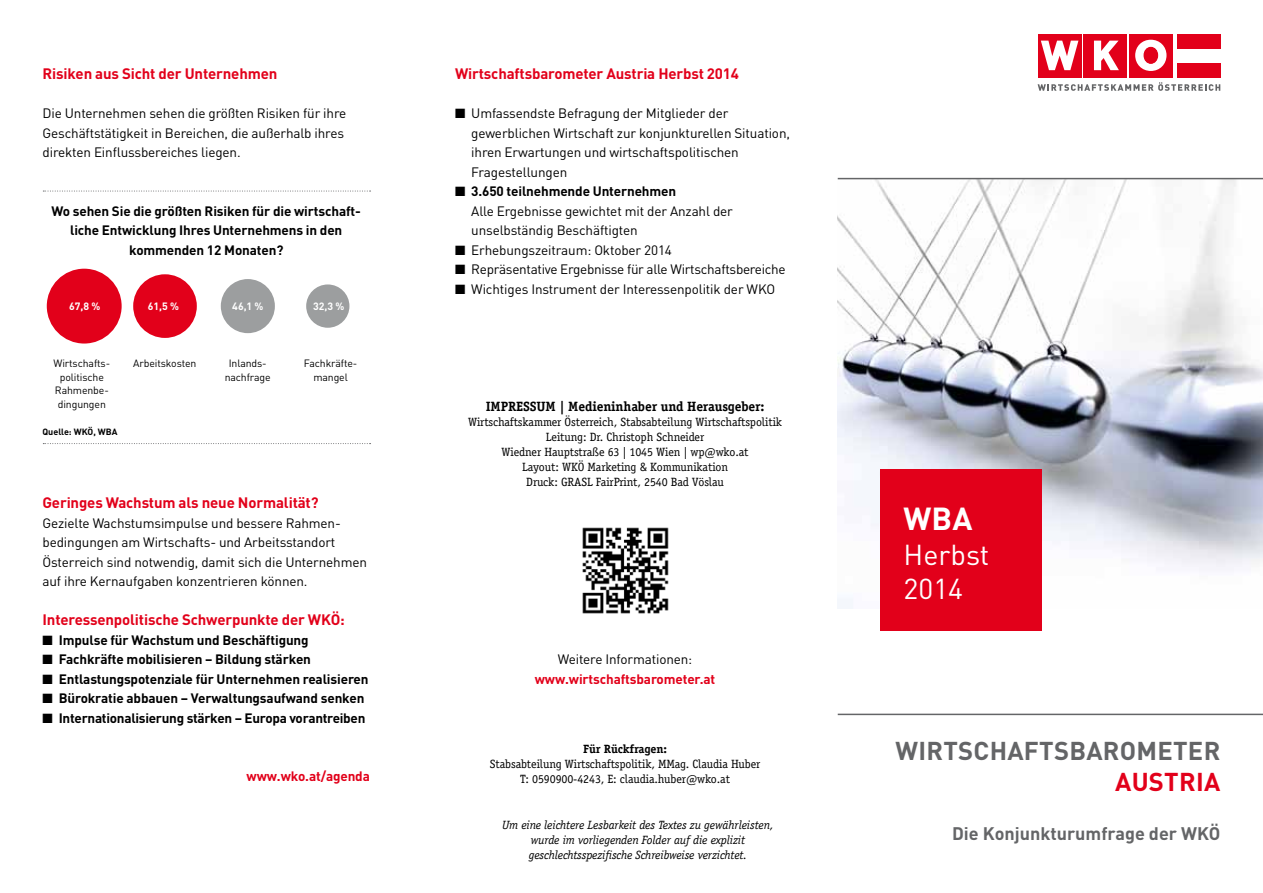
<style>
.page{position:relative;width:1263px;height:893px;background:#fff}
.page>*{position:absolute;margin:0;border:0;box-sizing:border-box;transform-origin:0 0}
.t1{font:700 31.5px "DIN Pro";color:#fff}
.t2{font:28.5px/34.2px "DIN Pro";color:#fff}
.t3{font:700 25.5px "DIN Pro";letter-spacing:.01em;color:#646567}
.t4{font:700 25.5px "DIN Pro";letter-spacing:.01em;color:#e2001a}
.t5{font:700 18px "DIN Pro";color:#646567}
.t6{font:700 15px "DIN Pro";letter-spacing:-.01em;color:#e2001a}
.t7{font:13.5px/19.5px "DIN Pro";letter-spacing:-.01em;color:#000}
.t8{font:700 13.5px/19.5px "DIN Pro";letter-spacing:-.01em;color:#000;text-align:center}
.t9{font:700 13.5px "DIN Pro";letter-spacing:-.01em;color:#e2001a}
.t10{font:700 13.5px "Officina Serif";letter-spacing:-.01em;color:#000}
.t11{font:12px/15px "Officina Serif";letter-spacing:-.01em;color:#000;text-align:center}
.t12{font:italic 12px/15px "Officina Serif";letter-spacing:-.01em;color:#000;text-align:center}
.t13{font:700 12px "Officina Serif";letter-spacing:-.01em;color:#000}
.t14{font:10.5px/13.5px "DIN Pro";letter-spacing:-.01em;color:#000;text-align:center}
.t15{font:700 10.5px "DIN Pro";color:#fff}
.t16{font:700 9px "DIN Pro";color:#000}
.s1{font-weight:700}
</style>
<div class="page">
<div style="left:1129px;top:34px;width:43px;height:43px;background:#e2001a"></div>
<div style="left:1083px;top:34px;width:44px;height:43px;background:#e2001a"></div>
<svg style="left:1037px;top:82px;width:183px;height:9px"></svg>
<svg style="left:1094px;top:41px;width:25px;height:29px"></svg>
<div style="left:1038px;top:34px;width:43px;height:43px;background:#e2001a"></div>
<svg style="left:1041px;top:41px;width:37px;height:29px"></svg>
<div style="left:1177px;top:34px;width:43px;height:15px;background:#e2001a"></div>
<div style="left:1177px;top:63px;width:43px;height:14px;background:#e2001a"></div>
<svg style="left:1135px;top:40px;width:31px;height:31px"></svg>
<div style="left:1144px;top:47px;width:14px;height:16px;background:#e2001a;border-radius:50%"></div>
<div style="left:1144px;top:47px;width:14px;height:17px;border:1px solid #e2001a;border-radius:50%"></div>
<img style="left:838px;top:179px;width:425px;height:430px">
<hr style="left:838px;top:178px;width:425px;height:1px;background:#646567">
<hr style="left:838px;top:714px;width:425px;height:1px;background:#646567">
<div style="left:880px;top:469px;width:162px;height:162px;background:#e2001a"></div>
<img style="left:582px;top:527px;width:87px;height:87px">
<svg style="left:43px;top:191px;width:328px;height:1px"></svg>
<svg style="left:43px;top:443px;width:328px;height:1px"></svg>
<div style="left:47px;top:269px;width:75px;height:75px;background:#e2001a;border-radius:50%"></div>
<div style="left:133px;top:274px;width:64px;height:64px;background:#e2001a;border-radius:50%"></div>
<div style="left:221px;top:279px;width:54px;height:54px;background:#9c9e9f;border-radius:50%"></div>
<div style="left:306px;top:284px;width:43px;height:44px;background:#9c9e9f;border-radius:50%"></div>
<p class="t6" style="left:43px;top:63px;width:236px">Risiken aus Sicht der Unternehmen</p>
<p class="t7" style="left:43px;top:103px;width:305px">Die Unternehmen sehen die größten Risiken für ihre<br>Geschäftstätigkeit in Bereichen, die außerhalb ihres direkten Einflussbereiches liegen.</p>
<p class="t8" style="left:51px;top:200px;width:311px">Wo sehen Sie die größten Risiken für die wirtschaft&shy;liche Entwicklung I hres Unternehmens in den kommenden 12 Monaten?</p>
<p class="t15" style="left:69px;top:299px;width:33px">67,8 %</p>
<p class="t15" style="left:148px;top:299px;width:33px">61,5 %</p>
<p class="t15" style="left:232px;top:299px;width:33px">46,1 %</p>
<p class="t15" style="left:313px;top:299px;width:33px">32,3 %</p>
<p class="t14" style="left:54px;top:356px;width:57px">Wirtschafts&shy;politische<br>Rahmenbe&shy;dingungen</p>
<p class="t14" style="left:133px;top:356px;width:65px">Arbeitskosten</p>
<p class="t14" style="left:225px;top:356px;width:48px">Inlands&shy;nachfrage</p>
<p class="t14" style="left:304px;top:356px;width:53px">Fachkräfte&shy;mangel</p>
<p class="t16" style="left:43px;top:426px;width:70px">Quelle: WKÖ, WBA</p>
<p class="t6" style="left:43px;top:492px;width:278px">Geringes Wachstum als neue Normalität?</p>
<p class="t7" style="left:43px;top:512px;width:326px">Gezielte Wachstumsimpulse und bessere Rahmen&shy;bedingungen am Wirtschafts- und Arbeitsstandort Österreich sind notwendig, damit sich die Unternehmen auf ihre Kernaufgaben konzentrieren können.</p>
<p class="t6" style="left:43px;top:609px;width:304px">I nteressenpolitische Schwerpunkte der WKÖ:</p>
<p class="t8" style="left:43px;top:629px;width:268px">■ I mpulse für Wachstum und Beschäftigung</p>
<p class="t8" style="left:43px;top:649px;width:270px">■ Fachkräfte mobilisieren – Bildung stärken</p>
<p class="t8" style="left:43px;top:668px;width:328px">■ Entlastungspotenziale für Unternehmen realisieren</p>
<p class="t8" style="left:43px;top:688px;width:324px">■ Bürokratie abbauen – Verwaltungsaufwand senken</p>
<p class="t8" style="left:43px;top:707px;width:324px">■ I nternationalisierung stärken – Europa vorantreiben</p>
<p class="t9" style="left:247px;top:767px;width:125px">www.wko.at/agenda</p>
<p class="t6" style="left:455px;top:63px;width:286px">Wirtschaftsbarometer Austria H erbst 2014</p>
<p class="t7" style="left:471px;top:103px;width:320px;text-indent:-16px">■ Umfassendste Befragung der Mitglieder der gewerblichen Wirtschaft zur konjunkturellen Situation, ihren Erwartungen und wirtschaftspolitischen Fragestellungen</p>
<p class="t7" style="left:471px;top:181px;width:263px;text-indent:-16px">■ <span class="s1">3.650 teilnehmende Unternehmen<br></span>Alle Ergebnisse gewichtet mit der Anzahl der unselbständig Beschäftigten</p>
<p class="t7" style="left:455px;top:239px;width:218px">■ Erhebungszeitraum: Oktober 2014</p>
<p class="t7" style="left:455px;top:259px;width:332px">■ Repräsentative Ergebnisse für alle Wirtschaftsbereiche</p>
<p class="t7" style="left:455px;top:278px;width:322px">■ Wichtiges Instrument der Interessenpolitik der WKO</p>
<p class="t10" style="left:486px;top:397px;width:280px">IMPRESSUM | Medieninhaber und Herausgeber:</p>
<p class="t11" style="left:468px;top:414px;width:316px">Wirtschaftskammer Österreich, Stabsabteilung Wirtschaftspolitik Leitung: Dr. Christoph Schneider<br>Wiedner Hauptstraße 63 | 1045 Wien | wp@wko.at<br>Layout: WKÖ Marketing &amp; Kommunikation<br>Druck: GRASL FairPrint, 2540 Bad Vöslau</p>
<p class="t7" style="left:558px;top:649px;width:136px">Weitere Informationen:</p>
<p class="t9" style="left:535px;top:669px;width:182px">www.wirtschaftsbarometer.at</p>
<p class="t13" style="left:583px;top:741px;width:85px">Für Rückfragen:</p>
<p class="t11" style="left:490px;top:756px;width:272px">Stabsabteilung Wirtschaftspolitik, MMag. Claudia Huber<br>T: 0590900-4243, E: claudia.huber@wko.at</p>
<p class="t12" style="left:502px;top:818px;width:273px">Um eine leichtere Lesbarkeit des Textes zu gewährleisten, wurde im vorliegenden Folder auf die explizit geschlechtsspezifische Schreibweise verzichtet.</p>
<h1 class="t1" style="left:904px;top:498px;width:48px">WBA</h1>
<h2 class="t2" style="left:904px;top:536px;width:87px">Herbst<br>2014</h2>
<h3 class="t3" style="left:896px;top:734px;width:326px">Wirtschaftsbarometer</h3>
<h3 class="t4" style="left:1115px;top:765px;width:107px">Austria</h3>
<h3 class="t5" style="left:952px;top:821px;width:270px">Die Konjunkturumfrage der WKÖ</h3>
</div>
